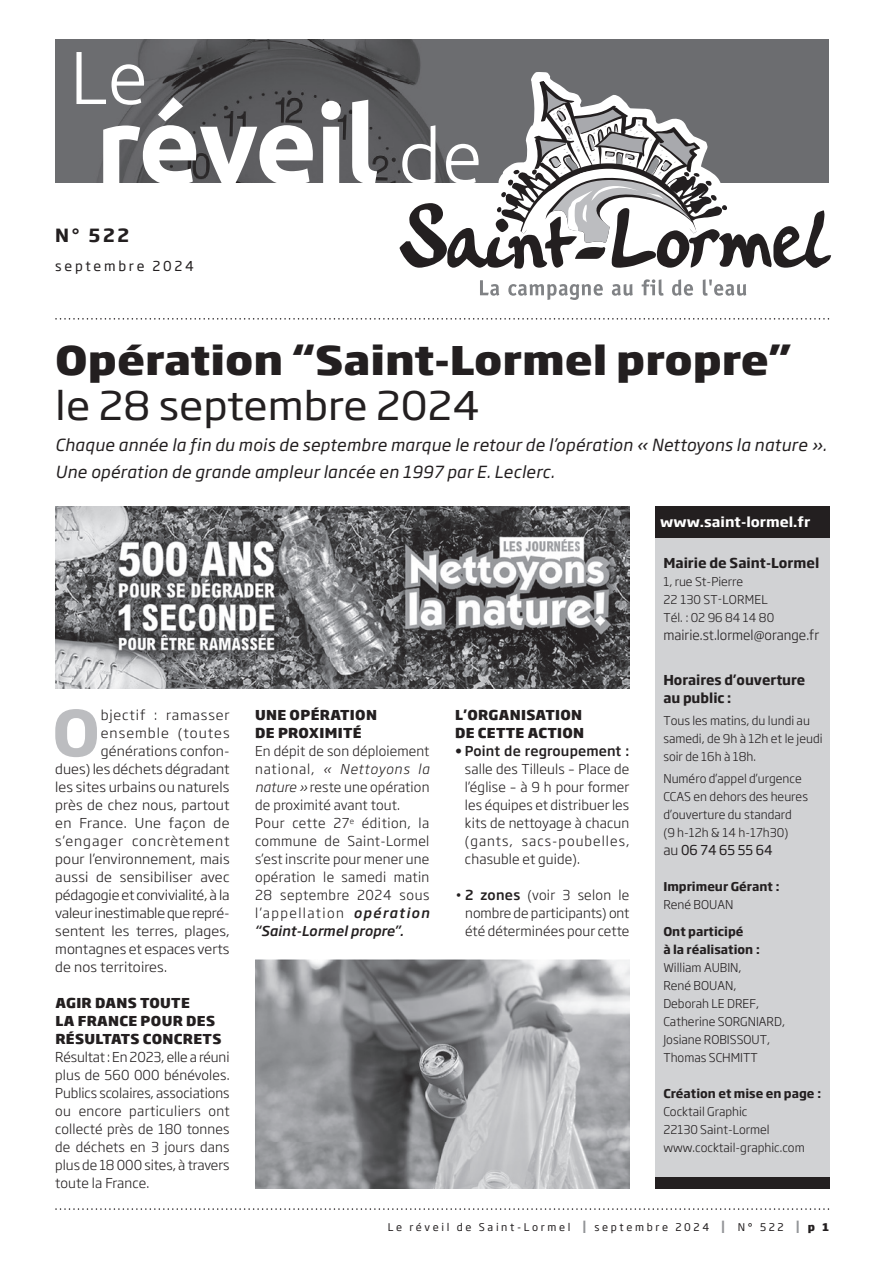
<style>
.page{position:relative;width:893px;height:1263px;background:#fff}
.page>*{position:absolute;margin:0;border:0;box-sizing:border-box;transform-origin:0 0}
.t1{font:700 108px "Ubuntu";letter-spacing:-.02em;color:#fff}
.t2{font:300 75px "Ubuntu";color:#fff}
.t3{font:700 61.95px "Soho Gothic Pro";color:#bcbdc0;scale:1.04 1}
.t4{font:800 39px "Soho Gothic Pro";color:#231f20;scale:1.08 1}
.t5{font:39px "Soho Gothic Pro";color:#231f20;scale:1.08 1}
.t6{font:700 18px "Soho Gothic Pro";color:#231f20}
.t7{font:italic 16.5px/26.5px "Soho Gothic Pro";letter-spacing:.02em;color:#231f20}
.t8{font:300 13.5px/18px "Soho Gothic Pro";letter-spacing:.01em;color:#231f20;text-align:justify}
.t9{font:300 13.5px "Soho Gothic Pro";letter-spacing:.01em;color:#231f20;scale:1.04 1}
.t10{font:800 13.5px/18px "Soho Gothic Pro";letter-spacing:.025em;color:#231f20}
.t11{font:300 13.5px "Soho Gothic Pro";letter-spacing:-.015em;color:#231f20;scale:1.04 1}
.t12{font:700 13.5px/18px "Soho Gothic Pro";color:#231f20}
.t13{font:13.5px "Soho Gothic Pro";letter-spacing:.2em;color:#231f20}
.t14{font:300 13.5px "Soho Gothic Pro";letter-spacing:.065em;color:#231f20;scale:1.04 1}
.t15{font:500 13.5px "Soho Gothic Pro";letter-spacing:.01em;color:#231f20}
.t16{font:300 13.5px "Soho Gothic Pro";letter-spacing:.03em;color:#231f20;scale:1.04 1}
.t17{font:700 13.5px "Soho Gothic Pro";color:#fff;scale:1.05 1}
.t18{font:300 13.5px "Soho Gothic Pro";letter-spacing:.06em;color:#231f20;scale:1.04 1}
.t19{font:300 13.5px "Soho Gothic Pro";letter-spacing:.07em;color:#231f20;scale:1.04 1}
.t20{font:300 12px/18px "Soho Gothic Pro";color:#231f20}
.t21{font:700 12px/18px "Soho Gothic Pro";color:#231f20}
.t22{font:10.5px "Soho Gothic Pro";letter-spacing:.25em;color:#231f20}
.s1{font-weight:300;font-size:75px}
.s2{font-style:italic}
.s3{font-weight:500;font-style:italic}
.s4{font-weight:500}
.s5{font-weight:300}
.s6{font-weight:500;font-size:16.65px;color:#939598}
.s7{font-weight:800}
</style>
<div class="page">
<div style="left:55px;top:39px;width:774px;height:144px;background:#6c6d70"></div>
<img style="left:98px;top:39px;width:323px;height:144px">
<svg style="left:390px;top:72px;width:442px;height:223px"></svg>
<svg style="left:400px;top:81px;width:431px;height:188px"></svg>
<svg style="left:480px;top:280px;width:19px;height:16px"></svg>
<svg style="left:508px;top:284px;width:95px;height:16px"></svg>
<svg style="left:612px;top:284px;width:21px;height:12px"></svg>
<svg style="left:642px;top:279px;width:22px;height:17px"></svg>
<svg style="left:672px;top:279px;width:21px;height:17px"></svg>
<svg style="left:703px;top:279px;width:43px;height:17px"></svg>
<svg style="left:55px;top:318px;width:774px;height:2px"></svg>
<svg style="left:55px;top:1208px;width:774px;height:2px"></svg>
<div style="left:655px;top:506px;width:174px;height:682px;background:#231f20"></div>
<div style="left:655px;top:538px;width:174px;height:639px;background:#d1d2d4"></div>
<img style="left:55px;top:506px;width:574px;height:183px">
<img style="left:255px;top:960px;width:374px;height:228px">
<h2 class="t2" style="left:70px;top:32px;width:80px">Le</h2>
<h1 class="t1" style="left:96px;top:80px;width:389px">réveil <span class="s1">de</span></h1>
<h3 class="t6" style="left:55px;top:221px;width:75px">N° 522</h3>
<p class="t13" style="left:55px;top:256px;width:140px">septembre 2024</p>
<h3 class="t4" style="left:55px;top:329px;width:683px">Opération “Saint-Lormel propre”</h3>
<h3 class="t5" style="left:55px;top:376px;width:395px">le 28 septembre 2024</h3>
<p class="t7" style="left:55px;top:431px;width:773px">Chaque année la fin du mois de septembre marque le retour de l’opération « Nettoyons la nature ».<br>Une opération de grande ampleur lancée en 1997 par E. Leclerc.</p>
<h3 class="t3" style="left:52px;top:684px;width:48px">O</h3>
<p class="t18" style="left:101px;top:705px;width:125px">bjectif : ramasser</p>
<p class="t19" style="left:101px;top:722px;width:125px">ensemble (toutes</p>
<p class="t9" style="left:101px;top:740px;width:125px">générations confon-</p>
<p class="t9" style="left:55px;top:758px;width:169px">dues) les déchets dégradant</p>
<p class="t9" style="left:55px;top:776px;width:169px">les sites urbains ou naturels</p>
<p class="t9" style="left:55px;top:794px;width:169px">près de chez nous, partout</p>
<p class="t16" style="left:55px;top:812px;width:169px">en France. Une façon de</p>
<p class="t14" style="left:55px;top:830px;width:169px">s’engager concrètement</p>
<p class="t9" style="left:55px;top:848px;width:169px">pour l’environnement, mais</p>
<p class="t9" style="left:55px;top:866px;width:169px">aussi de sensibiliser avec</p>
<p class="t11" style="left:55px;top:884px;width:169px">pédagogie et convivialité, à la</p>
<p class="t11" style="left:55px;top:902px;width:169px">valeur inestimable que repré-</p>
<p class="t9" style="left:55px;top:920px;width:169px">sentent les terres, plages,</p>
<p class="t9" style="left:55px;top:938px;width:169px">montagnes et espaces verts</p>
<p class="t9" style="left:55px;top:956px;width:109px">de nos territoires.</p>
<p class="t10" style="left:55px;top:993px;width:168px">AGIR DANS TOUTE<br>LA FRANCE POUR DES<br>RÉSULTATS CONCRETS</p>
<p class="t8" style="left:55px;top:1047px;width:176px">Résultat : En 2023, elle a réuni plus de 560 000 bénévoles.<br>Publics scolaires, associations ou encore particuliers ont collecté près de 180 tonnes de déchets en 3 jours dans plus de 18 000 sites, à travers toute la France.</p>
<p class="t10" style="left:255px;top:705px;width:123px">UNE OPÉRATION<br>DE PROXIMITÉ</p>
<p class="t8" style="left:255px;top:741px;width:176px;text-align:left">En dépit de son déploiement national, <span class="s2">« Nettoyons la nature »</span> reste une opération de proximité avant tout.<br>Pour cette 27<sup>e</sup> édition, la commune de Saint-Lormel s’est inscrite pour mener une opération le samedi matin<br>28 septembre 2024 sous l’appellation <span class="s3">opération “Saint-Lormel propre”.</span></p>
<p class="t10" style="left:455px;top:705px;width:131px">L'ORGANISATION<br>DE CETTE ACTION</p>
<p class="t15" style="left:455px;top:740px;width:176px">• Point de regroupement :</p>
<p class="t8" style="left:465px;top:759px;width:166px">salle des Tilleuls – Place de l’église – à 9 h pour former les équipes et distribuer les kits de nettoyage à chacun (gants, sacs-poubelles, chasuble et guide).</p>
<p class="t8" style="left:465px;top:885px;width:166px;text-indent:-10px">• <span class="s4">2 zones</span> (voir 3 selon le nombre de participants) ont été déterminées pour cette</p>
<p class="t17" style="left:660px;top:511px;width:144px">www.saint-lormel.fr</p>
<p class="t12" style="left:663px;top:553px;width:157px">Mairie de Saint-Lormel</p>
<p class="t20" style="left:663px;top:572px;width:112px">1, rue St-Pierre<br>22 130 ST-LORMEL<br>Tél. : 02 96 84 14 80</p>
<p class="t8" style="left:663px;top:625px;width:157px">mairie.st.lormel@orange.fr</p>
<p class="t12" style="left:663px;top:670px;width:144px">Horaires d’ouverture au public :</p>
<p class="t20" style="left:663px;top:711px;width:161px">Tous les matins, du lundi au samedi, de 9h à 12h et le jeudi soir de 16h à 18h.</p>
<p class="t20" style="left:663px;top:769px;width:146px">Numéro d’appel d’urgence<br>CCAS en dehors des heures d’ouverture du standard<br>(9 h-12h &amp; 14 h-17h30)</p>
<p class="t13" style="left:663px;top:840px;width:111px"><span class="s5">au</span> 06 74 65 55 64</p>
<p class="t21" style="left:663px;top:877px;width:118px">Imprimeur Gérant :</p>
<p class="t20" style="left:663px;top:895px;width:72px">René BOUAN</p>
<p class="t21" style="left:663px;top:921px;width:98px">Ont participé<br>à la réalisation :</p>
<p class="t20" style="left:663px;top:957px;width:123px">William AUBIN,<br>René BOUAN,<br>Deborah LE DREF,<br>Catherine SORGNIARD,<br>Josiane ROBISSOUT,<br>Thomas SCHMITT</p>
<p class="t21" style="left:663px;top:1083px;width:159px">Création et mise en page :</p>
<p class="t20" style="left:663px;top:1101px;width:143px">Cocktail Graphic<br>22130 Saint-Lormel www.cocktail-graphic.com</p>
<p class="t22" style="left:388px;top:1219px;width:443px">Le réveil de Saint-Lormel <span class="s6">I</span> septembre 2024 <span class="s6">I</span> N° 522 <span class="s6">I</span> <span class="s7">p 1</span></p>
</div>
